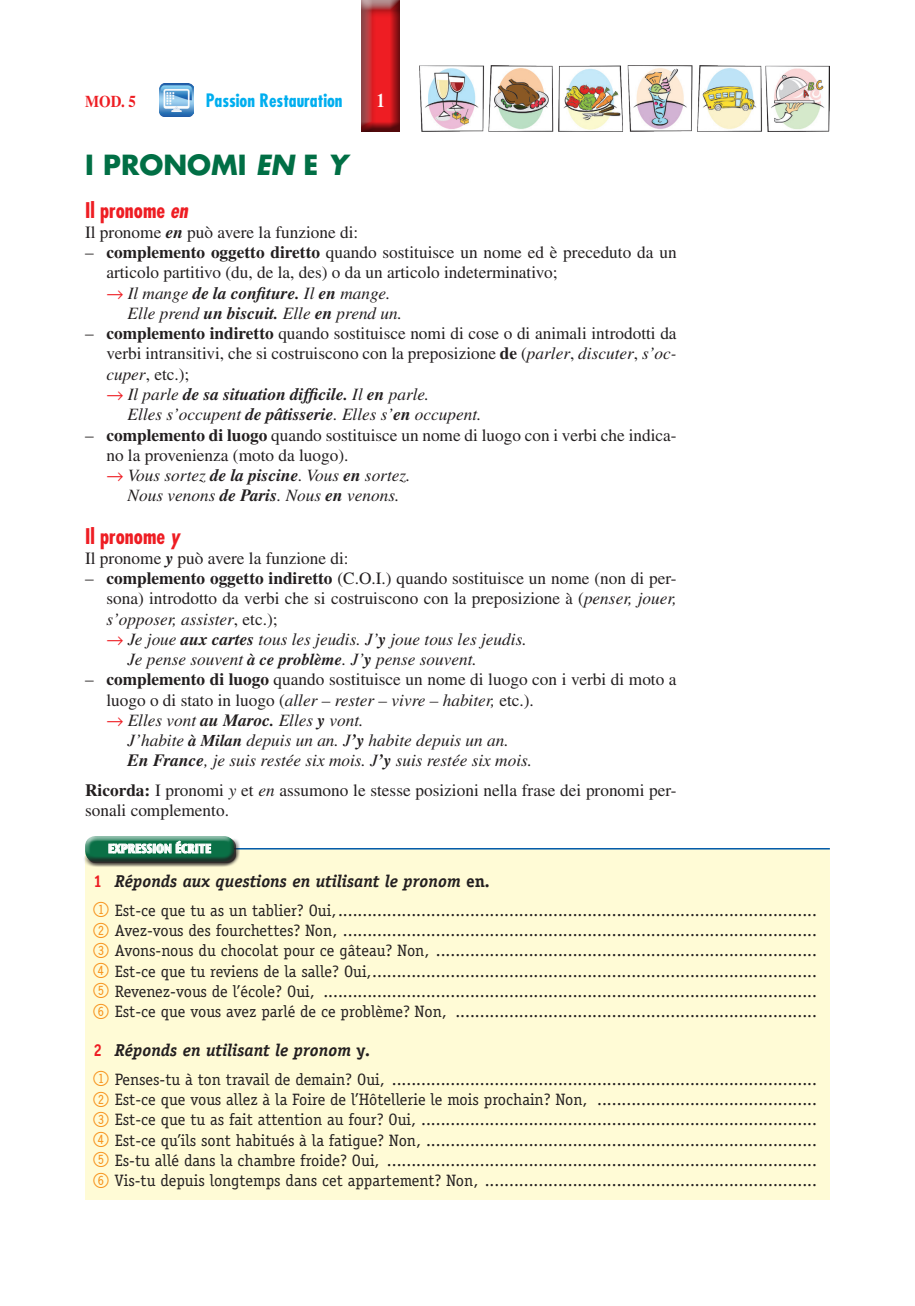
<style>
.page{position:relative;width:915px;height:1306px;background:#fff}
.page>*{position:absolute;margin:0;border:0;box-sizing:border-box;transform-origin:0 0}
._10_Grammatica_parag{font:700 27px "Futura Std";color:#016f45}
._10_Grammatica_parag-2{font:700 condensed 21px "Futura Std";color:#ee1d23}
._00_Numero_di_pagina{font:700 19.5px "Times LT Std";color:#fff;scale:.8 1}
.t1{font:700 condensed 18px "Futura Std";color:#00aeef}
._10_Grammatica_testo{font:17.25px/20.2px "Times LT Std";color:#231f20}
._10_Grammatica_testo-2{font:italic 17.25px "Times LT Std";color:#231f20}
._10_Grammatica_testo-3{font:italic 700 17.25px "Times LT Std";color:#231f20}
._11_Grammatica_eser{font:italic 700 17.25px "Officina Serif Std";color:#231f20}
._11_Grammatica_eserc{font:16.5px "Officina Serif Std";color:#231f20}
._00_Numero_di_pagina-2{font:700 16.5px "Times LT Std";color:#ee1d23;scale:.9 1}
._11_Grammatica_eserc-2{font:800 13.5px "Ocean Sans Std";color:#fff;scale:.9 1}
.s1{font-style:italic}
.s2{font-weight:700;font-style:italic}
.s3{font-weight:700}
.s4{color:#ee1d23}
.s5{font-weight:400}
.s6{font-size:16.5px}
.s7{font-weight:700;font-size:16.5px}
.s8{font-style:normal;color:#ee1d23}
.s9{font-style:normal}
.s10{font-family:"Double Digits Round";font-size:19.5px;color:#f7931d}
</style>
<div class="page">
<div style="left:355px;top:0;width:46px;height:132px;background:#231f20;opacity:.75"></div>
<img style="left:419px;top:66px;width:410px;height:66px">
<img style="left:159px;top:83px;width:34px;height:34px">
<div style="left:85px;top:848px;width:744px;height:351px;background:#fffbd6"></div>
<hr style="left:217px;top:848px;width:612px;height:1px;background:#015aaa">
<div style="left:82px;top:837px;width:157px;height:30px;background:#231f20;opacity:.75"></div>
<svg style="left:108px;top:840px;width:103px;height:13px"></svg>
<p class="_00_Numero_di_pagina-2" style="left:85px;top:92px;width:58px">MOD. 5</p>
<p class="t1" style="left:206px;top:90px;width:138px">Passion Restauration</p>
<p class="_00_Numero_di_pagina" style="left:377px;top:88px;width:11px">1</p>
<p class="_10_Grammatica_parag" style="left:85px;top:147px;width:263px">I PRONOMI <span class="s1">EN</span> E <span class="s1">Y</span></p>
<p class="_10_Grammatica_parag-2" style="left:85px;top:197px;width:104px">Il pronome <span class="s1">en</span></p>
<p class="_10_Grammatica_testo" style="left:85px;top:222px;width:274px">Il pronome <span class="s2">en</span> può avere la funzione di:</p>
<p class="_10_Grammatica_testo" style="left:106px;top:242px;width:571px;text-indent:-21px">– <span class="s3">complemento oggetto diretto</span> quando sostituisce un nome ed è preceduto da un articolo partitivo (du, de la, des) o da un articolo indeterminativo;</p>
<p class="_10_Grammatica_testo-3" style="left:106px;top:283px;width:285px"><span class="s4">→</span> <span class="s5">Il mange</span> de la confiture. <span class="s5">Il</span> en <span class="s5">mange.</span></p>
<p class="_10_Grammatica_testo-2" style="left:128px;top:304px;width:276px">Elle prend <span class="s3">un biscuit.</span> Elle <span class="s3">en</span> prend un.</p>
<p class="_10_Grammatica_testo" style="left:106px;top:323px;width:571px;text-align:justify;text-indent:-21px">– <span class="s3">complemento indiretto</span> quando sostituisce nomi di cose o di animali introdotti da verbi intransitivi, che si costruiscono con la preposizione <span class="s3">de</span> (<span class="s1">parler</span>, <span class="s1">discuter</span>, <span class="s1">s’oc&shy;cuper</span>, etc.);</p>
<p class="_10_Grammatica_testo-3" style="left:106px;top:384px;width:324px"><span class="s4">→</span> <span class="s5">Il parle</span> de sa situation difficile. <span class="s5">Il</span> en <span class="s5">parle.</span></p>
<p class="_10_Grammatica_testo-2" style="left:128px;top:405px;width:355px">Elles s’occupent <span class="s3">de pâtisserie</span>. Elles s’<span class="s3">en</span> occupent.</p>
<p class="_10_Grammatica_testo" style="left:106px;top:424px;width:571px;text-indent:-21px">– <span class="s3">complemento di luogo</span> quando sostituisce un nome di luogo con i verbi che indica&shy;no la provenienza (moto da luogo).</p>
<p class="_10_Grammatica_testo-2" style="left:106px;top:466px;width:305px"><span class="s4">→</span> Vous sortez <span class="s3">de la piscine</span>. Vous <span class="s3">en</span> sortez.</p>
<p class="_10_Grammatica_testo-2" style="left:128px;top:486px;width:273px">Nous venons <span class="s3">de Paris</span>. Nous <span class="s3">en</span> venons.</p>
<p class="_10_Grammatica_parag-2" style="left:85px;top:522px;width:96px">Il pronome <span class="s1">y</span></p>
<p class="_10_Grammatica_testo" style="left:85px;top:548px;width:265px">Il pronome <span class="s2">y</span> può avere la funzione di:</p>
<p class="_10_Grammatica_testo" style="left:106px;top:568px;width:571px;text-align:justify;text-indent:-21px">– <span class="s3">complemento oggetto indiretto</span> (C.O.I.) quando sostituisce un nome (non di per&shy;sona) introdotto da verbi che si costruiscono con la preposizione <span class="s6">à</span> (<span class="s1">penser, jouer, s’opposer, assister</span>, etc.);</p>
<p class="_10_Grammatica_testo-2" style="left:106px;top:629px;width:421px"><span class="s4">→</span> Je joue <span class="s3">aux cartes</span> tous les jeudis. J’<span class="s3">y</span> joue tous les jeudis.</p>
<p class="_10_Grammatica_testo-2" style="left:128px;top:650px;width:350px">Je pense souvent <span class="s7">à ce problème</span>. J’<span class="s3">y</span> pense souvent.</p>
<p class="_10_Grammatica_testo" style="left:106px;top:669px;width:571px;text-indent:-21px">– <span class="s3">complemento di luogo</span> quando sostituisce un nome di luogo con i verbi di moto a luogo o di stato in luogo (<span class="s1">aller – rester – vivre – habiter,</span> etc.).</p>
<p class="_10_Grammatica_testo-2" style="left:106px;top:710px;width:258px"><span class="s4">→</span> Elles vont <span class="s3">au Maroc.</span> Elles <span class="s3">y</span> vont.</p>
<p class="_10_Grammatica_testo-2" style="left:128px;top:731px;width:382px">J’habite <span class="s7">à Milan</span> depuis un an. J<span class="s3">’y</span> habite depuis un an.</p>
<p class="_10_Grammatica_testo-2" style="left:128px;top:751px;width:406px"><span class="s3">En France</span>, je suis restée six mois. J<span class="s3">’y</span> suis restée six mois.</p>
<p class="_10_Grammatica_testo" style="left:85px;top:779px;width:593px"><span class="s3">Ricorda:</span> I pronomi <span class="s1">y</span> et <span class="s1">en</span> assumono le stesse posizioni nella frase dei pronomi per&shy;sonali complemento.</p>
<p class="_11_Grammatica_eserc-2" style="left:108px;top:841px;width:116px">EXPRESSION ÉCRITE</p>
<p class="_11_Grammatica_eser" style="left:94px;top:870px;width:398px"><span class="s8">1</span> Réponds aux questions en utilisant le pronom <span class="s9">en</span>.</p>
<p class="_11_Grammatica_eserc" style="left:94px;top:900px;width:724px"><span class="s10">1</span> Est-ce que tu as un tablier? Oui,..................................................................................................</p>
<p class="_11_Grammatica_eserc" style="left:94px;top:921px;width:724px"><span class="s10">2</span> Avez-vous des fourchettes? Non, .................................................................................................</p>
<p class="_11_Grammatica_eserc" style="left:94px;top:941px;width:724px"><span class="s10">3</span> Avons-nous du chocolat pour ce gâteau? Non, ..............................................................................</p>
<p class="_11_Grammatica_eserc" style="left:94px;top:961px;width:724px"><span class="s10">4</span> Est-ce que tu reviens de la salle? Oui,...........................................................................................</p>
<p class="_11_Grammatica_eserc" style="left:94px;top:981px;width:724px"><span class="s10">5</span> Revenez-vous de l’école? Oui, .....................................................................................................</p>
<p class="_11_Grammatica_eserc" style="left:94px;top:1002px;width:724px"><span class="s10">6</span> Est-ce que vous avez parlé de ce problème? Non, ..........................................................................</p>
<p class="_11_Grammatica_eser" style="left:94px;top:1039px;width:279px"><span class="s8">2</span> Réponds en utilisant le pronom <span class="s9">y</span>.</p>
<p class="_11_Grammatica_eserc" style="left:94px;top:1069px;width:724px"><span class="s10">1</span> Penses-tu à ton travail de demain? Oui, .......................................................................................</p>
<p class="_11_Grammatica_eserc" style="left:94px;top:1089px;width:724px"><span class="s10">2</span> Est-ce que vous allez à la Foire de l’Hôtellerie le mois prochain? Non, .............................................</p>
<p class="_11_Grammatica_eserc" style="left:94px;top:1110px;width:724px"><span class="s10">3</span> Est-ce que tu as fait attention au four? Oui, .................................................................................</p>
<p class="_11_Grammatica_eserc" style="left:94px;top:1130px;width:724px"><span class="s10">4</span> Est-ce qu’ils sont habitués à la fatigue? Non, ................................................................................</p>
<p class="_11_Grammatica_eserc" style="left:94px;top:1150px;width:724px"><span class="s10">5</span> Es-tu allé dans la chambre froide? Oui, ........................................................................................</p>
<p class="_11_Grammatica_eserc" style="left:94px;top:1170px;width:724px"><span class="s10">6</span> Vis-tu depuis longtemps dans cet appartement? Non, ....................................................................</p>
</div>
